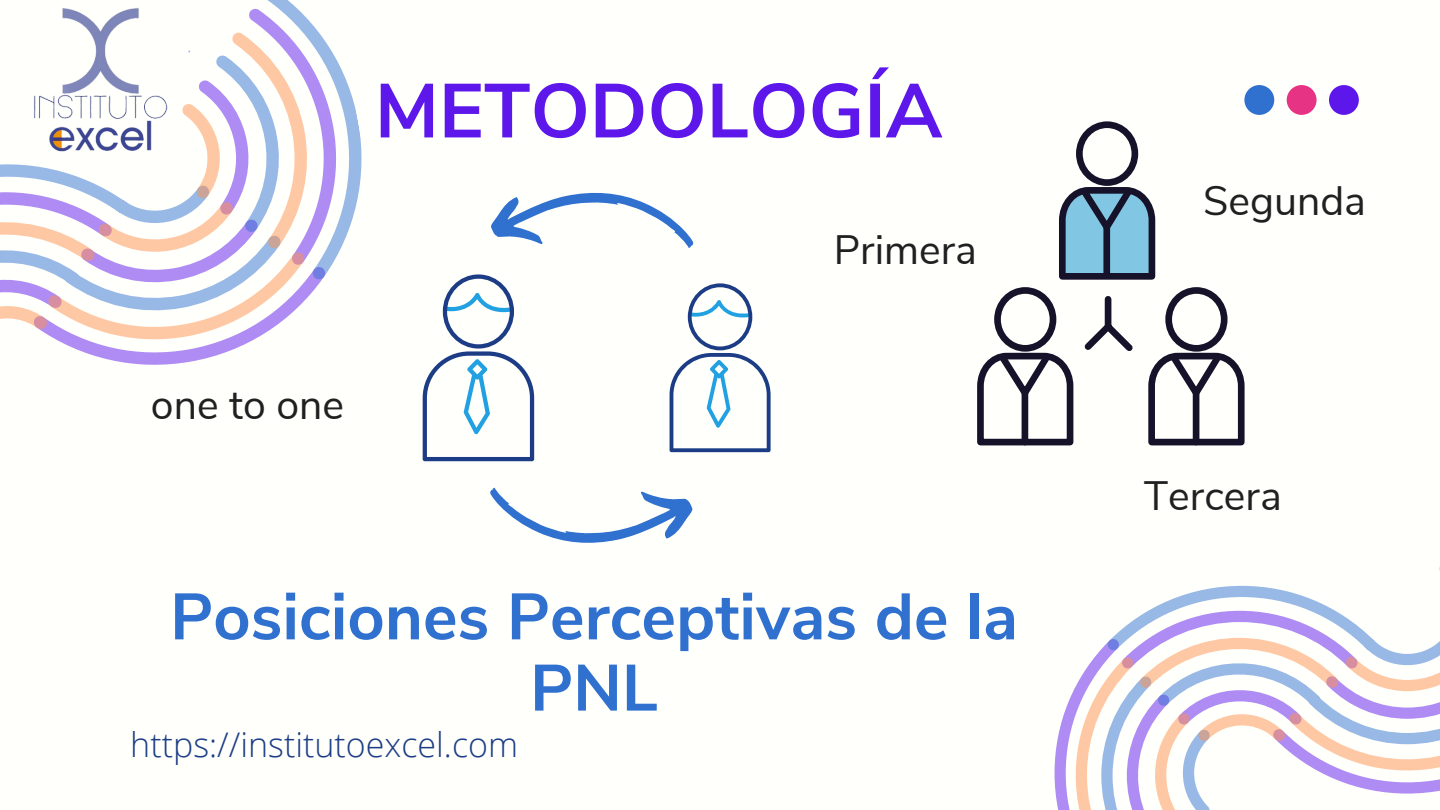
<style>
.page{position:relative;width:1440px;height:810px;background:#fff}
.page>*{position:absolute;margin:0;border:0;box-sizing:border-box;transform-origin:0 0}
.t1{font:700 76.2px "Nunito Sans";color:#5e17eb}
.t2{font:700 65.2px/71.2px "Nunito Sans";color:#3071cf;text-align:center}
.t3{font:41px "Nunito Sans";color:#202020}
.t4{font:300 34px "Open Sans";color:#1c3d86}
</style>
<div class="page">
<div style="left:1244px;top:85px;width:30px;height:30px;background:#3071cf;border-radius:50%"></div>
<div style="left:1287px;top:85px;width:30px;height:30px;background:#e63384;border-radius:50%"></div>
<div style="left:1329px;top:85px;width:30px;height:30px;background:#5e17eb;border-radius:50%"></div>
<svg style="left:0;top:24px;width:360px;height:341px"></svg>
<svg style="left:1055px;top:686px;width:21px;height:124px"></svg>
<svg style="left:1076px;top:566px;width:364px;height:244px"></svg>
<div style="left:1076px;top:121px;width:62px;height:65px;border:7px solid #15122a;border-radius:50%"></div>
<svg style="left:1059px;top:182px;width:97px;height:98px;background:#6c95ad"></svg>
<div style="left:1103px;top:228px;width:7px;height:48px;background:#15122a"></div>
<div style="left:1165px;top:287px;width:63px;height:65px;border:7px solid #15122a;border-radius:50%"></div>
<svg style="left:1148px;top:348px;width:97px;height:97px"></svg>
<div style="left:1193px;top:393px;width:6px;height:49px;background:#15122a"></div>
<div style="left:994px;top:287px;width:62px;height:65px;border:7px solid #15122a;border-radius:50%"></div>
<svg style="left:977px;top:293px;width:156px;height:152px"></svg>
<svg style="left:423px;top:274px;width:111px;height:187px"></svg>
<svg style="left:670px;top:283px;width:101px;height:169px"></svg>
<svg style="left:490px;top:488px;width:203px;height:55px"></svg>
<svg style="left:491px;top:192px;width:203px;height:56px"></svg>
<img style="left:27px;top:8px;width:145px;height:152px">
<h1 class="t1" style="left:375px;top:60px;width:569px">METODOLOGÍA</h1>
<p class="t3" style="left:151px;top:377px;width:195px">one to one</p>
<p class="t3" style="left:834px;top:222px;width:145px">Primera</p>
<h2 class="t2" style="left:170px;top:582px;width:849px">Posiciones Perceptivas de la<br>PNL</h2>
<p class="t4" style="left:130px;top:721px;width:389px">https://institutoexcel.com</p>
<p class="t3" style="left:1203px;top:173px;width:164px">Segunda</p>
<p class="t3" style="left:1144px;top:468px;width:140px">Tercera</p>
</div>
